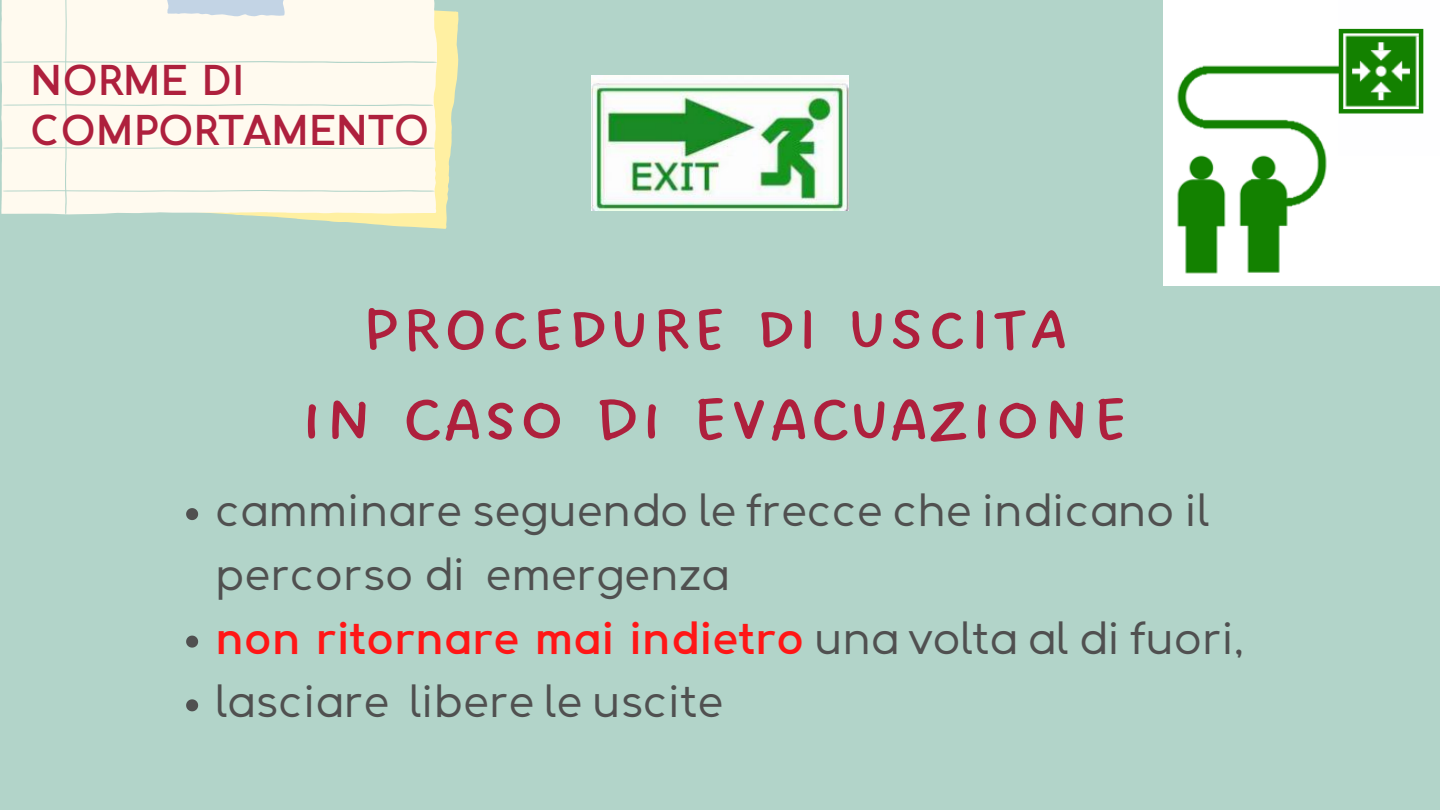
<style>
.page{position:relative;width:1440px;height:810px;background:#b2d4c9}
.page>*{position:absolute;margin:0;border:0;box-sizing:border-box;transform-origin:0 0}
.t1{font:90px/90px "DO All Caps Regular";color:#ae203d;text-align:center}
.t2{font:41.8px/63.8px "T Sqamus";color:#505050}
.t3{font:700 38.6px/49.5px "T Sqamus";color:#ae203d}
.s1{font-weight:700;color:#ff1616}
</style>
<div class="page">
<svg style="left:243px;top:10px;width:216px;height:219px;fill:#fff0a2"></svg>
<div style="left:1px;top:0;width:437px;height:215px;background:#fffaef"></div>
<svg style="left:167px;top:0;width:118px;height:16px;background:#c8d7e5"></svg>
<img style="left:1163px;top:0;width:277px;height:286px">
<svg style="left:186px;top:508px;width:12px;height:12px"></svg>
<svg style="left:186px;top:636px;width:12px;height:12px"></svg>
<svg style="left:186px;top:699px;width:12px;height:12px"></svg>
<img style="left:592px;top:76px;width:256px;height:134px">
<p class="t3" style="left:30px;top:58px;width:400px">NORME DI<br>COMPORTAMENTO</p>
<h1 class="t1" style="left:300px;top:281px;width:831px">PROCEDURE DI USCITA<br>in caso di evacuazione</h1>
<p class="t2" style="left:215px;top:481px;width:1030px">camminare seguendo le frecce che indicano il percorso di emergenza<br><span class="s1">non ritornare mai indietro</span> una volta al di fuori, lasciare libere le uscite</p>
</div>
